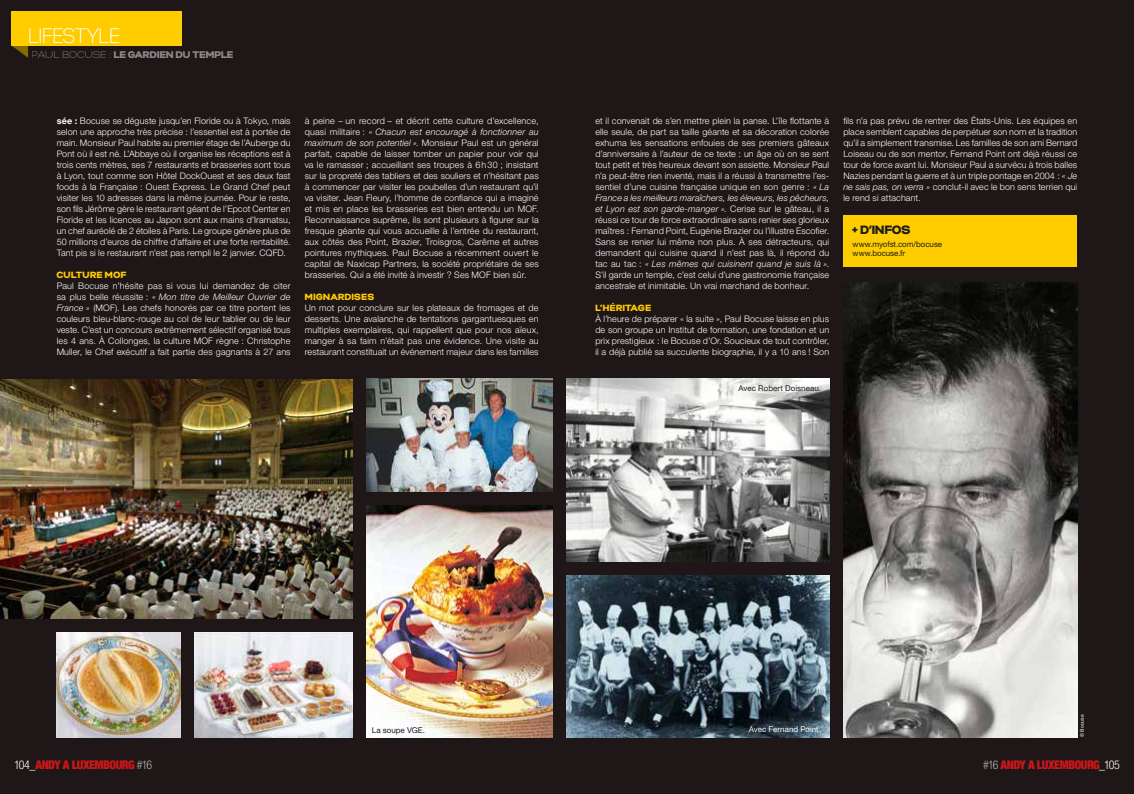
<style>
.page{position:relative;width:1134px;height:794px;background:#1e1617}
.page>*{position:absolute;margin:0;border:0;box-sizing:border-box;transform-origin:0 0}
.t1{font:21px "Gabriel Sans Cond Light";letter-spacing:-.035em;color:#fff}
.t2{font:900 condensed 12px "Helvetica Neue LT Std";letter-spacing:-.04em;color:#cd171a}
.t3{font:12px "Gabriel Sans Black";letter-spacing:-.02em;color:#1d1d1b}
.t4{font:9.6px "Gabriel Sans Black";letter-spacing:-.01em;color:#fff}
.t5{font:300 9px/11px "Helvetica Neue LT Std";letter-spacing:.01em;color:#fff;text-align:justify}
.t6{font:9px "Gabriel Sans Black";letter-spacing:.02em;color:#fc0}
.t7{font:8px/9px "Helvetica Neue LT Std";color:#1d1d1b}
.t8{font:8px "Helvetica Neue LT Std";color:#fff}
.t9{font:5px "Helvetica Neue LT Std";letter-spacing:.025em;color:#fff}
.s1{font-family:"Gabriel Sans Light"}
.s2{font-weight:700}
.s3{font-style:italic}
.s4{font-weight:300;color:#fff}
.s5{font-weight:300;color:#b3b2b2}
</style>
<div class="page">
<svg style="left:11px;top:45px;width:17px;height:13px"></svg>
<div style="left:11px;top:11px;width:170px;height:34px;background:#fc0"></div>
<div style="left:843px;top:215px;width:234px;height:52px;background:#fc0"></div>
<img style="left:0;top:379px;width:353px;height:239px">
<img style="left:367px;top:379px;width:186px;height:113px">
<img style="left:567px;top:379px;width:262px;height:182px">
<img style="left:567px;top:575px;width:262px;height:162px">
<img style="left:57px;top:632px;width:124px;height:105px">
<img style="left:195px;top:632px;width:158px;height:105px">
<img style="left:367px;top:506px;width:186px;height:231px">
<img style="left:843px;top:282px;width:234px;height:455px">
<h1 class="t1" style="left:28px;top:24px;width:94px">LIFESTYLE</h1>
<p class="t4" style="left:32px;top:49px;width:203px"><span class="s1">PAUL BOCUSE :</span> LE GARDIEN DU TEMPLE</p>
<p class="t5" style="left:57px;top:115px;width:235px"><span class="s2">sée :</span> Bocuse se déguste jusqu’en Floride ou à Tokyo, mais selon une approche très précise : l’essentiel est à portée de main. Monsieur Paul habite au premier étage de l’Auberge du Pont où il est né. L’Abbaye où il organise les réceptions est à trois cents mètres, ses 7 restaurants et brasseries sont tous à Lyon, tout comme son Hôtel DockOuest et ses deux fast foods à la Française : Ouest Express. Le Grand Chef peut visiter les 10 adresses dans la même journée. Pour le reste, son fils Jérôme gère le restaurant géant de l’Epcot Center en Floride et les licences au Japon sont aux mains d’Iramatsu, un chef auréolé de 2 étoiles à Paris. Le groupe génère plus de 50 millions d’euros de chiffre d’affaire et une forte rentabilité.<br>Tant pis si le restaurant n’est pas rempli le 2 janvier. CQFD.</p>
<p class="t6" style="left:57px;top:269px;width:71px">CULTURE MOF</p>
<p class="t5" style="left:57px;top:280px;width:235px">Paul Bocuse n’hésite pas si vous lui demandez de citer sa plus belle réussite : <span class="s3">« Mon titre de Meilleur Ouvrier de France »</span> (MOF). Les chefs honorés par ce titre portent les couleurs bleu-blanc-rouge au col de leur tablier ou de leur veste. C’est un concours extrêmement sélectif organisé tous les 4 ans. À Collonges, la culture MOF règne : Christophe Muller, le Chef exécutif a fait partie des gagnants à 27 ans</p>
<p class="t5" style="left:305px;top:115px;width:235px">à peine – un record – et décrit cette culture d’excellence, quasi militaire : <span class="s3">« Chacun est encouragé à fonctionner au maximum de son potentiel »</span>. Monsieur Paul est un général parfait, capable de laisser tomber un papier pour voir qui va le ramasser ; accueillant ses troupes à 6h30 ; insistant sur la propreté des tabliers et des souliers et n’hésitant pas à commencer par visiter les poubelles d’un restaurant qu’il va visiter. Jean Fleury, l’homme de confiance qui a imaginé et mis en place les brasseries est bien entendu un MOF.<br>Reconnaissance suprême, ils sont plusieurs à figurer sur la fresque géante qui vous accueille à l’entrée du restaurant, aux côtés des Point, Brazier, Troisgros, Carême et autres pointures mythiques. Paul Bocuse a récemment ouvert le capital de Naxicap Partners, la société propriétaire de ses brasseries. Qui a été invité à investir ? Ses MOF bien sûr.</p>
<p class="t6" style="left:305px;top:291px;width:71px">MIGNARDISES</p>
<p class="t5" style="left:305px;top:302px;width:235px">Un mot pour conclure sur les plateaux de fromages et de desserts. Une avalanche de tentations gargantuesques en multiples exemplaires, qui rappellent que pour nos aïeux, manger à sa faim n’était pas une évidence. Une visite au restaurant constituait un événement majeur dans les familles</p>
<p class="t5" style="left:595px;top:115px;width:235px">et il convenait de s’en mettre plein la panse. L’île flottante à elle seule, de part sa taille géante et sa décoration colorée exhuma les sensations enfouies de ses premiers gâteaux d’anniversaire à l’auteur de ce texte : un âge où on se sent tout petit et très heureux devant son assiette. Monsieur Paul n’a peut-être rien inventé, mais il a réussi à transmettre l’es&shy;sentiel d’une cuisine française unique en son genre : <span class="s3">« La France a les meilleurs maraîchers, les éleveurs, les pêcheurs, et Lyon est son garde-manger »</span>. Cerise sur le gâteau, il a réussi ce tour de force extraordinaire sans renier ses glorieux maîtres : Fernand Point, Eugénie Brazier ou l’illustre Escofier.<br>Sans se renier lui même non plus. À ses détracteurs, qui demandent qui cuisine quand il n’est pas là, il répond du tac au tac : <span class="s3">« Les mêmes qui cuisinent quand je suis là »</span>.<br>S’il garde un temple, c’est celui d’une gastronomie française ancestrale et inimitable. Un vrai marchand de bonheur.</p>
<p class="t6" style="left:595px;top:302px;width:57px">L’HÉRITAGE</p>
<p class="t5" style="left:595px;top:313px;width:235px">À l’heure de préparer « la suite », Paul Bocuse laisse en plus de son groupe un Institut de formation, une fondation et un prix prestigieux : le Bocuse d’Or. Soucieux de tout contrôler, il a déjà publié sa succulente biographie, il y a 10 ans ! Son</p>
<p class="t7" style="left:739px;top:383px;width:84px">Avec Robert Doisneau.</p>
<p class="t5" style="left:843px;top:115px;width:235px">fils n’a pas prévu de rentrer des États-Unis. Les équipes en place semblent capables de perpétuer son nom et la tradition qu’il a simplement transmise. Les familles de son ami Bernard Loiseau ou de son mentor, Fernand Point ont déjà réussi ce tour de force avant lui. Monsieur Paul a survécu à trois balles Nazies pendant la guerre et à un triple pontage en 2004 : <span class="s3">« Je ne sais pas, on verra »</span> conclut-il avec le bon sens terrien qui le rend si attachant.</p>
<h2 class="t3" style="left:853px;top:223px;width:60px">+ D’INFOS</h2>
<p class="t7" style="left:853px;top:240px;width:91px">www.myofst.com/bocuse www.bocuse.fr</p>
<p class="t7" style="left:372px;top:725px;width:55px">La soupe VGE.</p>
<p class="t8" style="left:749px;top:724px;width:74px">Avec Fernand Point.</p>
<p class="t9" style="left:1079px;top:737px;width:24px;rotate:-90deg">© Bocuse</p>
<h2 class="t2" style="left:14px;top:757px;width:140px"><span class="s4">104_</span>ANDY A LUXEMBOURG <span class="s5">#16</span></h2>
<h2 class="t2" style="left:983px;top:757px;width:138px"><span class="s5">#16</span> ANDY A LUXEMBOURG<span class="s4">_105</span></h2>
</div>
